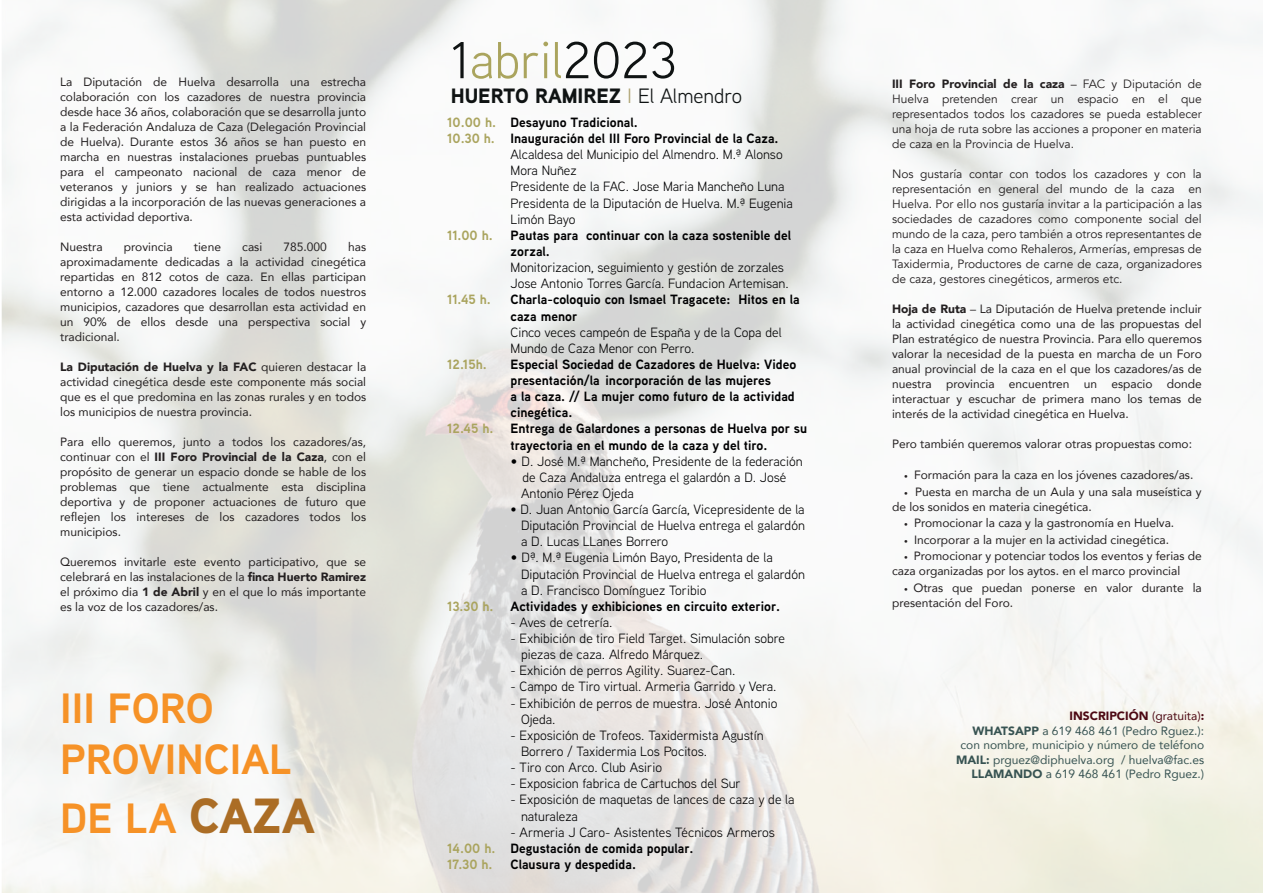
<style>
.page{position:relative;width:1263px;height:893px;background:#fff}
.page>*{position:absolute;margin:0;border:0;box-sizing:border-box;transform-origin:0 0}
.t1{font:51.9px "Aaux Next";color:#0f1313}
.t2{font:700 42.3px/50.7px "Aaux Next";color:#f69227}
.t3{font:900 20.7px "Aaux Next";color:#0f1313}
.t4{font:13.5px/16.2px "Aaux Next";color:#000001}
.t5{font:700 13.5px/16.2px "Aaux Next";color:#000001}
.t6{font:700 13.5px "Aaux Next";color:#aaa45e}
.t7{font:12px/15px "Avenir";color:#231f20;text-align:justify}
.t8{font:12px/15px "Avenir";color:#231f20;text-align:justify}
.t9{font:12px/14.4px "Avenir";color:#375352;text-align:right}
.s1{font-weight:900}
.s2{font-weight:900;font-size:49.35px;color:#ab6d25}
.s3{color:#aaa45e}
.s4{font-weight:400;color:#ada171}
.s5{font-weight:400}
.s6{font-weight:700}
.s7{font-weight:700;color:#aaa45e}
.s8{font-size:7.5px}
.s9{font-weight:900;color:#4c0813}
.s10{color:#4c0813}
</style>
<div class="page">
<img style="left:2px;top:0;width:1261px;height:893px">
<p class="t7" style="left:60px;top:74px;width:308px">La Diputación de Huelva desarrolla una estrecha colaboración con los cazadores de nuestra provincia desde hace 36 años, colaboración que se desarrolla junto a la Federación Andaluza de Caza (Delegación Provincial de Huelva). Durante estos 36 años se han puesto en marcha en nuestras instalaciones pruebas puntuables para el campeonato nacional de caza menor de veteranos y juniors y se han realizado actuaciones dirigidas a la incorporación de las nuevas generaciones a esta actividad deportiva.</p>
<p class="t7" style="left:60px;top:239px;width:44px">Nuestra</p>
<p class="t7" style="left:124px;top:239px;width:50px">provincia</p>
<p class="t7" style="left:194px;top:239px;width:29px">tiene</p>
<p class="t7" style="left:242px;top:239px;width:22px">casi</p>
<p class="t7" style="left:284px;top:239px;width:45px">785.000</p>
<p class="t7" style="left:60px;top:239px;width:308px;text-indent:288px">has aproximadamente dedicadas a la actividad cinegética repartidas en 812 cotos de caza. En ellas participan entorno a 12.000 cazadores locales de todos nuestros municipios, cazadores que desarrollan esta actividad en un 90% de ellos desde una perspectiva social y tradicional.</p>
<p class="t7" style="left:60px;top:359px;width:308px"><span class="s1">La Diputación de Huelva y la FAC</span> quieren destacar la actividad cinegética desde este componente más social que es el que predomina en las zonas rurales y en todos los municipios de nuestra provincia.</p>
<p class="t7" style="left:60px;top:434px;width:307px">Para ello queremos, junto a todos los cazadores/as, continuar con el <span class="s1">III Foro Provincial de la Caza</span>, con el propósito de generar un espacio donde se hable de los problemas que tiene actualmente esta disciplina deportiva y de proponer actuaciones de futuro que reflejen los intereses de los cazadores todos los municipios.</p>
<p class="t7" style="left:60px;top:554px;width:307px">Queremos invitarle este evento participativo, que se celebrará en las instalaciones de la <span class="s1">finca Huerto Ramirez </span>el próximo dia <span class="s1">1 de Abril</span> y en el que lo más importante es la voz de los cazadores/as.</p>
<h2 class="t2" style="left:60px;top:682px;width:233px">III FORO<br>PROVINCIAL</h2>
<h2 class="t2" style="left:60px;top:792px;width:256px">DE LA <span class="s2">CAZA</span></h2>
<h1 class="t1" style="left:451px;top:25px;width:228px">1<span class="s3">abril</span>2023</h1>
<h3 class="t3" style="left:451px;top:81px;width:293px">HUERTO RAMIREZ <span class="s4">I</span> <span class="s5">El Almendro</span></h3>
<p class="t5" style="left:447px;top:114px;width:192px"><span class="s3">10.00 h.</span> Desayuno Tradicional.</p>
<p class="t5" style="left:447px;top:130px;width:333px"><span class="s3">10.30 h.</span> Inauguración del III Foro Provincial de la Caza.</p>
<p class="t4" style="left:510px;top:146px;width:274px">Alcaldesa del Municipio del Almendro. M.ª Alonso</p>
<p class="t4" style="left:510px;top:162px;width:68px">Mora Nuñez</p>
<p class="t4" style="left:510px;top:178px;width:275px">Presidente de la FAC. Jose Maria Mancheño Luna</p>
<p class="t4" style="left:510px;top:194px;width:284px">Presidenta de la Diputación de Huelva. M.ª Eugenia</p>
<p class="t4" style="left:510px;top:210px;width:67px">Limón Bayo</p>
<p class="t6" style="left:447px;top:226px;width:47px">11.00 h.</p>
<p class="t5" style="left:510px;top:227px;width:282px">Pautas para continuar con la caza sostenible del zorzal.</p>
<p class="t4" style="left:510px;top:259px;width:280px">Monitorizacion, seguimiento y gestión de zorzales<br>Jose Antonio Torres García. Fundacion Artemisan.</p>
<p class="t6" style="left:447px;top:290px;width:45px">11.45 h.</p>
<p class="t5" style="left:510px;top:291px;width:291px">Charla-coloquio con Ismael Tragacete: Hitos en la caza menor</p>
<p class="t4" style="left:510px;top:323px;width:273px">Cinco veces campeón de España y de la Copa del<br>Mundo de Caza Menor con Perro.</p>
<p class="t6" style="left:447px;top:355px;width:41px">12.15h.</p>
<p class="t5" style="left:510px;top:356px;width:287px">Especial Sociedad de Cazadores de Huelva: Video presentación/la incorporación de las mujeres<br>a la caza. // La mujer como futuro de la actividad cinegética.</p>
<p class="t6" style="left:447px;top:419px;width:48px">12.45 h.</p>
<p class="t5" style="left:510px;top:420px;width:298px">Entrega de Galardones a personas de Huelva por su trayectoria en el mundo de la caza y del tiro.</p>
<p class="t4" style="left:521px;top:452px;width:283px;text-indent:-11px"><span class="s6">•</span> D. José M.ª Mancheño, Presidente de la federación de Caza Andaluza entrega el galardón a D. José<br>Antonio Pérez Ojeda</p>
<p class="t4" style="left:521px;top:501px;width:285px;text-align:justify;text-indent:-11px">• D. Juan Antonio García García, Vicepresidente de la Diputación Provincial de Huelva entrega el galardón a D. Lucas LLanes Borrero</p>
<p class="t4" style="left:521px;top:549px;width:285px;text-indent:-11px"><span class="s6">•</span> Dª. M.ª Eugenia Limón Bayo, Presidenta de la<br>Diputación Provincial de Huelva entrega el galardón a D. Francisco Domínguez Toribio</p>
<p class="t6" style="left:447px;top:597px;width:48px">13.30 h.</p>
<p class="t5" style="left:510px;top:598px;width:271px">Actividades y exhibiciones en circuito exterior.</p>
<p class="t4" style="left:510px;top:614px;width:103px">- Aves de cetrería.</p>
<p class="t4" style="left:521px;top:630px;width:266px;text-indent:-11px">- Exhibición de tiro Field Target. Simulación sobre piezas de caza. Alfredo Márquez.</p>
<p class="t4" style="left:510px;top:662px;width:226px">- Exhición de perros Agility. Suarez-Can.</p>
<p class="t4" style="left:510px;top:678px;width:267px">- Campo de Tiro virtual. Armeria Garrido y Vera.</p>
<p class="t4" style="left:521px;top:694px;width:258px;text-indent:-11px">- Exhibición de perros de muestra. José Antonio<br>Ojeda.</p>
<p class="t4" style="left:521px;top:727px;width:244px;text-indent:-11px">- Exposición de Trofeos. Taxidermista Agustín<br>Borrero / Taxidermia Los Pocitos.</p>
<p class="t4" style="left:510px;top:759px;width:153px">- Tiro con Arco. Club Asirio</p>
<p class="t4" style="left:510px;top:775px;width:232px">- Exposicion fabrica de Cartuchos del Sur</p>
<p class="t4" style="left:521px;top:791px;width:275px;text-indent:-11px">- Exposición de maquetas de lances de caza y de la naturaleza</p>
<p class="t4" style="left:447px;top:823px;width:329px;text-indent:63px">- Armeria J Caro- Asistentes Técnicos Armeros<br><span class="s7">14.00 h.</span> <span class="s6">Degustación de comida popular.<br></span><span class="s7">17.30 h.</span></p>
<p class="t5" style="left:510px;top:856px;width:127px">Clausura y despedida.</p>
<p class="t8" style="left:892px;top:76px;width:311px"><span class="s1">III Foro Provincial de la caza</span> – FAC y Diputación de Huelva pretenden crear un espacio en el que representados todos los cazadores se pueda establecer una hoja de ruta sobre las acciones a proponer en materia de caza en la Provincia de Huelva.</p>
<p class="t8" style="left:892px;top:166px;width:311px">Nos gustaría contar con todos los cazadores y con la representación en general del mundo de la caza en Huelva. Por ello nos gustaría invitar a la participación a las sociedades de cazadores como componente social del mundo de la caza, pero también a otros representantes de la caza en Huelva como Rehaleros, Armerías, empresas de Taxidermia, Productores de carne de caza, organizadores de caza, gestores cinegéticos, armeros etc.</p>
<p class="t7" style="left:892px;top:301px;width:311px"><span class="s1">Hoja de Ruta</span> – La Diputación de Huelva pretende incluir la actividad cinegética como una de las propuestas del Plan estratégico de nuestra Provincia. Para ello queremos valorar la necesidad de la puesta en marcha de un Foro anual provincial de la caza en el que los cazadores/as de nuestra provincia encuentren un espacio donde interactuar y escuchar de primera mano los temas de interés de la actividad cinegética en Huelva.</p>
<p class="t7" style="left:892px;top:436px;width:302px">Pero también queremos valorar otras propuestas como:</p>
<p class="t7" style="left:904px;top:467px;width:291px"><span class="s8">•</span> Formación para la caza en los jóvenes cazadores/as.</p>
<p class="t7" style="left:892px;top:484px;width:311px;text-indent:12px"><span class="s8">•</span> Puesta en marcha de un Aula y una sala museística y de los sonidos en materia cinegética.</p>
<p class="t7" style="left:904px;top:515px;width:272px"><span class="s8">•</span> Promocionar la caza y la gastronomía en Huelva.</p>
<p class="t7" style="left:904px;top:532px;width:267px"><span class="s8">•</span> Incorporar a la mujer en la actividad cinegética.</p>
<p class="t7" style="left:892px;top:548px;width:311px;text-indent:12px"><span class="s8">•</span> Promocionar y potenciar todos los eventos y ferias de caza organizadas por los aytos. en el marco provincial</p>
<p class="t7" style="left:892px;top:580px;width:311px;text-indent:12px"><span class="s8">•</span> Otras que puedan ponerse en valor durante la presentación del Foro.</p>
<p class="t9" style="left:956px;top:709px;width:250px"><span class="s9">INSCRIPCIÓN</span> <span class="s10">(gratuita)</span><span class="s9">:<br></span><span class="s1">WHATSAPP</span> a 619 468 461 (Pedro Rguez.): con nombre, municipio y número de teléfono <span class="s1">MAIL:</span> prguez@diphuelva.org / huelva@fac.es <span class="s1">LLAMANDO</span> a 619 468 461 (Pedro Rguez.)</p>
</div>
